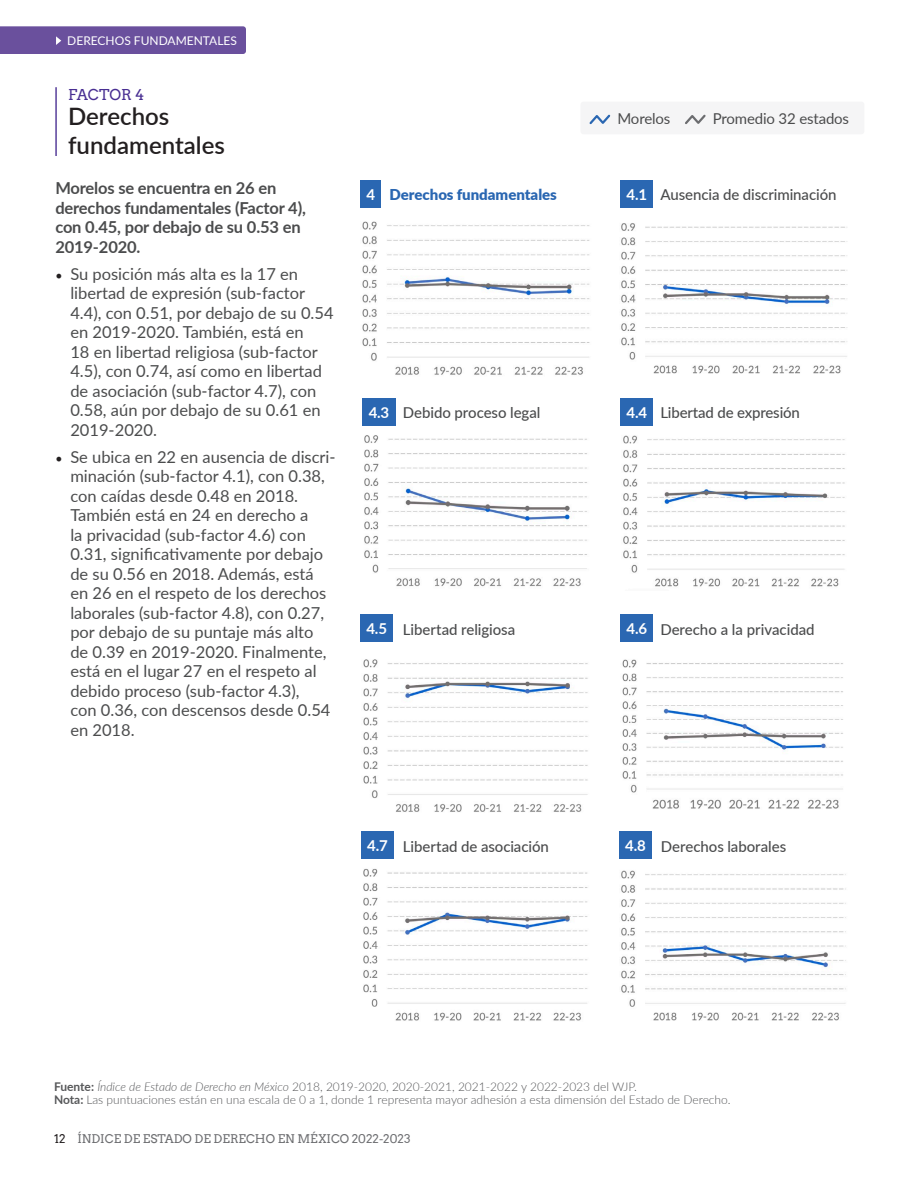
<style>
.page{position:relative;width:918px;height:1188px;background:#fff}
.page>*{position:absolute;margin:0;border:0;box-sizing:border-box;transform-origin:0 0}
.t1{font:600 24px/28.8px "Lato";color:#231f20}
.t2{font:16.5px/19.5px "Lato";color:#4b4c4d}
.t3{font:700 16.5px/19.5px "Lato";letter-spacing:-.01em;color:#4b4c4d}
.t4{font:500 15px "Lato";letter-spacing:-.005em;color:#4b4c4d}
.t5{font:15px "Lato";letter-spacing:-.01em;color:#4b4c4d}
.t6{font:900 15px "Lato";color:#2a67b2}
.t7{font:15px "Arvo";color:#482e92}
.t8{font:700 15px "Lato";color:#fff}
.t9{font:300 12px/13.5px "Lato";color:#57585a}
.t10{font:12px "Arvo";color:#6c6d70}
.t11{font:12px "Lato";color:#fff}
.s1{font-family:"Minion Pro";font-size:18px;color:#231f20}
.s2{font-weight:700;color:#fff}
.s3{font-weight:700}
.s4{font-style:italic}
.s5{color:#231f20}
</style>
<div class="page">
<hr style="left:55px;top:87px;width:2px;height:69px;background:#482e92">
<div style="left:361px;top:831px;width:33px;height:27px;background:#2a67b2"></div>
<div style="left:619px;top:831px;width:33px;height:27px;background:#2a67b2"></div>
<div style="left:360px;top:614px;width:33px;height:27px;background:#2a67b2"></div>
<div style="left:363px;top:398px;width:33px;height:27px;background:#2a67b2"></div>
<div style="left:360px;top:180px;width:21px;height:27px;background:#2a67b2"></div>
<div style="left:621px;top:180px;width:32px;height:27px;background:#2a67b2"></div>
<div style="left:621px;top:398px;width:32px;height:27px;background:#2a67b2"></div>
<div style="left:621px;top:614px;width:32px;height:27px;background:#2a67b2"></div>
<div style="left:0;top:26px;width:246px;height:28px;background:#6a509d"></div>
<div style="left:580px;top:102px;width:284px;height:32px;background:#f5f5f6;border-radius:3px"></div>
<svg style="left:589px;top:114px;width:22px;height:11px"></svg>
<svg style="left:685px;top:114px;width:21px;height:10px"></svg>
<img style="left:363px;top:868px;width:225px;height:153px">
<img style="left:621px;top:870px;width:225px;height:151px">
<img style="left:363px;top:659px;width:225px;height:153px">
<img style="left:622px;top:659px;width:221px;height:150px">
<img style="left:364px;top:435px;width:223px;height:152px">
<img style="left:623px;top:435px;width:222px;height:152px">
<img style="left:362px;top:221px;width:228px;height:154px">
<img style="left:621px;top:223px;width:227px;height:151px">
<p class="t11" style="left:67px;top:32px;width:171px">DERECHOS FUNDAMENTALES</p>
<p class="t7" style="left:68px;top:85px;width:78px">FACTOR 4</p>
<h1 class="t1" style="left:68px;top:101px;width:158px">Derechos fundamentales</h1>
<p class="t3" style="left:55px;top:178px;width:252px">Morelos se encuentra en 26 en derechos fundamentales (Factor 4), con 0.45, por debajo de su 0.53 en<br>2019-2020.</p>
<p class="t2" style="left:70px;top:263px;width:265px;text-indent:-15px"><span class="s1">•</span> Su posición más alta es la 17 en libertad de expresión (sub-factor<br>4.4), con 0.51, por debajo de su 0.54 en 2019-2020. También, está en<br>18 en libertad religiosa (sub-factor<br>4.5), con 0.74, así como en libertad de asociación (sub-factor 4.7), con<br>0.58, aún por debajo de su 0.61 en<br>2019-2020.</p>
<p class="t2" style="left:70px;top:446px;width:267px;text-indent:-15px"><span class="s1">•</span> Se ubica en 22 en ausencia de discri&shy;minación (sub-factor 4.1), con 0.38, con caídas desde 0.48 en 2018.<br>También está en 24 en derecho a<br>la privacidad (sub-factor 4.6) con<br>0.31, significativamente por debajo de su 0.56 en 2018. Además, está<br>en 26 en el respeto de los derechos laborales (sub-factor 4.8), con 0.27, por debajo de su puntaje más alto<br>de 0.39 en 2019-2020. Finalmente, está en el lugar 27 en el respeto al debido proceso (sub-factor 4.3),<br>con 0.36, con descensos desde 0.54 en 2018.</p>
<p class="t5" style="left:617px;top:108px;width:54px">Morelos</p>
<p class="t5" style="left:713px;top:108px;width:138px">Promedio 32 estados</p>
<p class="t6" style="left:366px;top:183px;width:192px"><span class="s2">4</span> Derechos fundamentales</p>
<p class="t4" style="left:627px;top:184px;width:212px"><span class="s2">4.1</span> Ausencia de discriminación</p>
<p class="t4" style="left:369px;top:401px;width:173px"><span class="s2">4.3</span> Debido proceso legal</p>
<p class="t4" style="left:366px;top:618px;width:150px"><span class="s2">4.5</span> Libertad religiosa</p>
<p class="t8" style="left:627px;top:401px;width:22px">4.4</p>
<p class="t4" style="left:660px;top:401px;width:141px">Libertad de expresión</p>
<p class="t8" style="left:627px;top:617px;width:22px">4.6</p>
<p class="t4" style="left:660px;top:618px;width:156px">Derecho a la privacidad</p>
<p class="t4" style="left:367px;top:835px;width:183px"><span class="s2">4.7</span> Libertad de asociación</p>
<p class="t4" style="left:625px;top:835px;width:162px"><span class="s2">4.8</span> Derechos laborales</p>
<p class="t9" style="left:54px;top:1079px;width:678px"><span class="s3">Fuente:</span> <span class="s4">Índice de Estado de Derecho en México</span> 2018, 2019-2020, 2020-2021, 2021-2022 y 2022-2023 del WJP.<br><span class="s3">Nota:</span> Las puntuaciones están en una escala de 0 a 1, donde 1 representa mayor adhesión a esta dimensión del Estado de Derecho.</p>
<p class="t10" style="left:54px;top:1132px;width:358px"><span class="s5">12</span> ÍNDICE DE ESTADO DE DERECHO EN MÉXICO 2022-2023</p>
</div>
